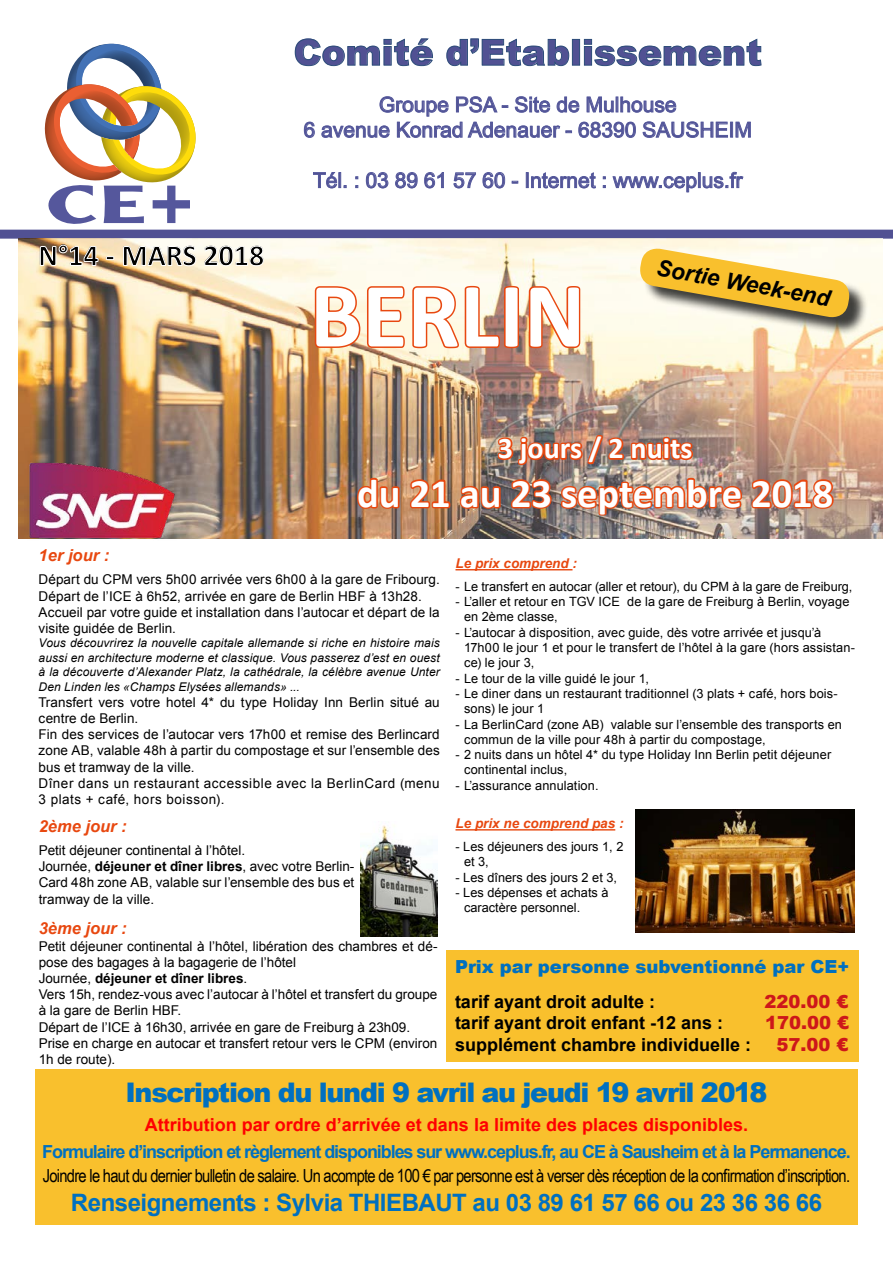
<style>
.page{position:relative;width:893px;height:1263px;background:#fff}
.page>*{position:absolute;margin:0;border:0;box-sizing:border-box;transform-origin:0 0}
.t1{font:700 93px "Calibri";color:#fff}
.t2{font:700 40.5px "Calibri";color:#fff}
.t3{font:900 36px "Arial";color:#515193}
.t4{font:700 30px "Calibri";color:#000}
.t5{font:700 30px "Calibri";color:#fff}
.t6{font:900 27px "Arial";letter-spacing:-.05em;color:#0070c0}
.t7{font:700 24px "Arial";letter-spacing:-.02em;color:#0070c0}
.t8{font:italic 700 22.5px "Arial";color:#000}
.t9{font:21px/25.2px "Arial";color:#515193;text-align:center}
.t10{font:18px "Arial Narrow";letter-spacing:-.04em;color:#000}
.t11{font:700 18px "Arial";letter-spacing:-.06em;color:#0070c0}
.t12{font:700 18px "Arial";color:#000}
.t13{font:700 18px "Arial";color:#f00}
.t14{font:900 18px "Arial";color:#0070c0}
.t15{font:900 18px "Arial";color:#cd171a}
.t16{font:italic 700 16.5px "Arial";color:#e84810}
.t17{font:13.5px/16.2px "Arial";letter-spacing:.005em;color:#000}
.t18{font:13.5px/16.2px "Arial";letter-spacing:.04em;color:#000}
.t19{font:italic 700 13.5px "Arial";color:#e84810}
.t20{font:700 13.5px "Arial";color:#000}
.t21{font:12.75px/15.3px "Arial";letter-spacing:.005em;color:#000}
.t22{font:italic 12px/14.4px "Arial";letter-spacing:.01em;color:#000;text-align:justify}
.s1{font-weight:700}
.s2{font-weight:400}
</style>
<div class="page">
<svg style="left:38px;top:43px;width:163px;height:187px"></svg>
<div style="left:0;top:230px;width:893px;height:9px;background:#515193"></div>
<svg style="left:295px;top:38px;width:138px;height:28px"></svg>
<svg style="left:446px;top:38px;width:123px;height:28px"></svg>
<div style="left:572px;top:39px;width:8px;height:26px;border:1px solid #2d4d7a"></div>
<svg style="left:584px;top:39px;width:178px;height:27px"></svg>
<svg style="left:304px;top:121px;width:11px;height:17px"></svg>
<svg style="left:321px;top:96px;width:430px;height:42px"></svg>
<svg style="left:313px;top:172px;width:33px;height:17px"></svg>
<svg style="left:366px;top:172px;width:23px;height:17px"></svg>
<svg style="left:395px;top:172px;width:23px;height:17px"></svg>
<svg style="left:424px;top:172px;width:20px;height:17px"></svg>
<svg style="left:453px;top:172px;width:23px;height:17px"></svg>
<svg style="left:482px;top:172px;width:23px;height:17px"></svg>
<svg style="left:512px;top:181px;width:6px;height:2px"></svg>
<svg style="left:526px;top:172px;width:70px;height:17px"></svg>
<svg style="left:612px;top:172px;width:132px;height:21px"></svg>
<img style="left:18px;top:239px;width:865px;height:299px">
<svg style="left:40px;top:244px;width:59px;height:22px"></svg>
<svg style="left:106px;top:256px;width:9px;height:4px"></svg>
<svg style="left:123px;top:245px;width:74px;height:22px"></svg>
<svg style="left:204px;top:245px;width:60px;height:22px"></svg>
<div style="left:642px;top:251px;width:226px;height:85px;background:#000;opacity:.75"></div>
<svg style="left:637px;top:246px;width:215px;height:74px"></svg>
<div style="left:35px;top:1069px;width:822px;height:156px;background:#f9c02d"></div>
<div style="left:446px;top:950px;width:413px;height:111px;background:#f9c02d"></div>
<hr style="left:455px;top:569px;width:117px;height:1px;background:#e84810">
<hr style="left:455px;top:829px;width:160px;height:1px;background:#e84810">
<svg style="left:312px;top:284px;width:271px;height:66px;background:#ebb89a"></svg>
<svg style="left:355px;top:476px;width:47px;height:35px;background:#c26b44"></svg>
<img style="left:408px;top:432px;width:428px;height:86px">
<img style="left:28px;top:460px;width:149px;height:79px">
<img style="left:635px;top:809px;width:219px;height:123px">
<img style="left:361px;top:825px;width:76px;height:111px">
<p class="t4" style="left:38px;top:236px;width:227px">N°14 - MARS 2018</p>
<h3 class="t3" style="left:294px;top:26px;width:470px">Comité d’Etablissement</h3>
<h3 class="t9" style="left:304px;top:92px;width:450px">Groupe PSA - Site de Mulhouse<br>6 avenue Konrad Adenauer - 68390 SAUSHEIM</h3>
<h3 class="t9" style="left:313px;top:168px;width:431px">Tél. : 03 89 61 57 60 - Internet : www.ceplus.fr</h3>
<p class="t1" style="left:310px;top:256px;width:277px">BERLIN</p>
<p class="t8" style="left:659px;top:253px;width:177px;rotate:10deg">Sortie Week-end</p>
<p class="t5" style="left:498px;top:429px;width:196px">3 jours / 2 nuits</p>
<p class="t2" style="left:357px;top:467px;width:478px">du 21 au 23 septembre 2018</p>
<p class="t16" style="left:39px;top:544px;width:72px">1er jour :</p>
<p class="t17" style="left:39px;top:572px;width:403px">Départ du CPM vers 5h00 arrivée vers 6h00 à la gare de Fribourg.</p>
<p class="t17" style="left:39px;top:588px;width:385px">Départ de l’ICE à 6h52, arrivée en gare de Berlin HBF à 13h28.</p>
<p class="t17" style="left:39px;top:604px;width:403px">Accueil par votre guide et installation dans l’autocar et départ de la visite guidée de Berlin.</p>
<p class="t22" style="left:39px;top:636px;width:403px">Vous découvrirez la nouvelle capitale allemande si riche en histoire mais aussi en architecture moderne et classique. Vous passerez d’est en ouest à la découverte d’Alexander Platz, la cathédrale, la célèbre avenue Unter Den Linden les «Champs Elysées allemands» ...</p>
<p class="t17" style="left:39px;top:694px;width:403px">Transfert vers votre hotel 4* du type Holiday Inn Berlin situé au centre de Berlin.</p>
<p class="t17" style="left:39px;top:726px;width:403px;text-align:justify">Fin des services de l’autocar vers 17h00 et remise des Berlincard zone AB, valable 48h à partir du compostage et sur l’ensemble des bus et tramway de la ville.</p>
<p class="t18" style="left:39px;top:775px;width:403px">Dîner dans un restaurant accessible avec la BerlinCard (menu<br>3 plats + café, hors boisson).</p>
<p class="t16" style="left:39px;top:815px;width:90px">2ème jour :</p>
<p class="t17" style="left:39px;top:842px;width:208px">Petit déjeuner continental à l’hôtel.</p>
<p class="t17" style="left:39px;top:858px;width:317px;text-align:justify">Journée, <span class="s1">déjeuner et dîner libres</span>, avec votre Berlin-Card 48h zone AB, valable sur l’ensemble des bus et tramway de la ville.</p>
<p class="t16" style="left:39px;top:917px;width:90px">3ème jour :</p>
<p class="t17" style="left:39px;top:938px;width:400px">Petit déjeuner continental à l’hôtel, libération des chambres et dé&shy;pose des bagages à la bagagerie de l’hôtel</p>
<p class="t20" style="left:39px;top:969px;width:210px"><span class="s2">Journée,</span> déjeuner et dîner libres<span class="s2">.</span></p>
<p class="t17" style="left:39px;top:986px;width:400px">Vers 15h, rendez-vous avec l’autocar à l’hôtel et transfert du groupe à la gare de Berlin HBF.</p>
<p class="t17" style="left:39px;top:1019px;width:373px">Départ de l’ICE à 16h30, arrivée en gare de Freiburg à 23h09.</p>
<p class="t17" style="left:39px;top:1035px;width:400px">Prise en charge en autocar et transfert retour vers le CPM (environ<br>1h de route).</p>
<p class="t19" style="left:455px;top:555px;width:123px">Le prix comprend :</p>
<p class="t21" style="left:455px;top:579px;width:398px">- Le transfert en autocar (aller et retour), du CPM à la gare de Freiburg,</p>
<p class="t21" style="left:464px;top:594px;width:387px;text-indent:-9px">- L’aller et retour en TGV ICE de la gare de Freiburg à Berlin, voyage en 2ème classe,</p>
<p class="t21" style="left:464px;top:625px;width:392px;text-indent:-9px">- L’autocar à disposition, avec guide, dès votre arrivée et jusqu’à<br>17h00 le jour 1 et pour le transfert de l’hôtel à la gare (hors assistan&shy;ce) le jour 3,</p>
<p class="t21" style="left:455px;top:671px;width:195px">- Le tour de la ville guidé le jour 1,</p>
<p class="t21" style="left:464px;top:686px;width:375px;text-indent:-9px">- Le diner dans un restaurant traditionnel (3 plats + café, hors bois&shy;sons) le jour 1</p>
<p class="t21" style="left:464px;top:716px;width:380px;text-indent:-9px">- La BerlinCard (zone AB) valable sur l’ensemble des transports en commun de la ville pour 48h à partir du compostage,</p>
<p class="t21" style="left:464px;top:747px;width:369px;text-indent:-9px">- 2 nuits dans un hôtel 4* du type Holiday Inn Berlin petit déjeuner continental inclus,</p>
<p class="t21" style="left:455px;top:778px;width:145px">- L’assurance annulation.</p>
<p class="t19" style="left:455px;top:815px;width:170px">Le prix ne comprend pas :</p>
<p class="t21" style="left:464px;top:839px;width:161px;text-indent:-9px">- Les déjeuners des jours 1, 2 et 3,</p>
<p class="t21" style="left:455px;top:869px;width:163px">- Les dîners des jours 2 et 3,</p>
<p class="t21" style="left:464px;top:885px;width:146px;text-indent:-9px">- Les dépenses et achats à caractère personnel.</p>
<p class="t14" style="left:455px;top:954px;width:396px">Prix par personne subventionné par CE+</p>
<p class="t12" style="left:455px;top:989px;width:202px">tarif ayant droit adulte :</p>
<p class="t15" style="left:764px;top:988px;width:86px">220.00 €</p>
<p class="t12" style="left:455px;top:1011px;width:270px">tarif ayant droit enfant -12 ans :</p>
<p class="t15" style="left:765px;top:1010px;width:86px">170.00 €</p>
<p class="t12" style="left:455px;top:1032px;width:298px">supplément chambre individuelle :</p>
<p class="t15" style="left:776px;top:1031px;width:74px">57.00 €</p>
<p class="t6" style="left:126px;top:1073px;width:643px">Inscription du lundi 9 avril au jeudi 19 avril 2018</p>
<p class="t13" style="left:145px;top:1112px;width:605px">Attribution par ordre d’arrivée et dans la limite des places disponibles.</p>
<p class="t11" style="left:42px;top:1139px;width:810px">Formulaire d’inscription et règlement disponibles sur www.ceplus.fr, au CE à Sausheim et à la Permanence.</p>
<p class="t10" style="left:43px;top:1162px;width:809px">Joindre le haut du dernier bulletin de salaire. Un acompte de 100 € par personne est à verser dès réception de la confirmation d’inscription.</p>
<p class="t7" style="left:71px;top:1186px;width:752px">Renseignements : Sylvia THIEBAUT au 03 89 61 57 66 ou 23 36 36 66</p>
</div>
